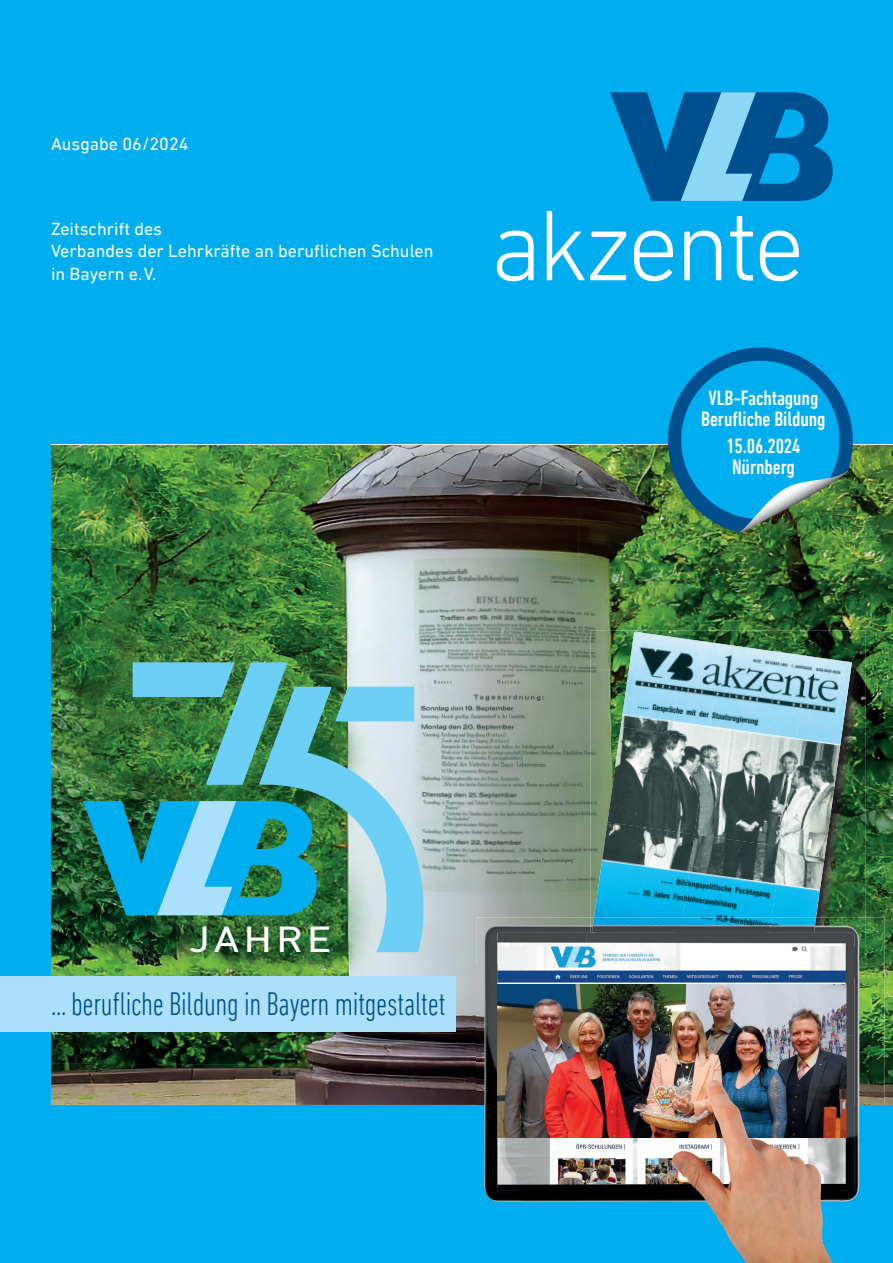
<style>
.page{position:relative;width:893px;height:1263px;background:#00aeef}
.page>*{position:absolute;margin:0;border:0;box-sizing:border-box;transform-origin:0 0}
.t1{font:300 102px "DIN Next LT Pro";letter-spacing:-.04em;color:#fff}
.t2{font:37.5px "DIN Next LT Pro";letter-spacing:.1em;color:#fff;scale:1.15 1}
.t3{font:300 condensed 33px "DIN Next LT Pro";letter-spacing:-.01em;color:#004f8f;scale:.95 1}
.t4{font:500 condensed 21px/21px "DIN Next LT Pro";letter-spacing:-.005em;color:#fff;text-align:center}
.t5{font:18px/22.5px "DIN Next LT Pro";color:#fff}
</style>
<div class="page">
<svg style="left:610px;top:92px;width:223px;height:109px"></svg>
<img style="left:51px;top:445px;width:263px;height:202px">
<img style="left:314px;top:445px;width:528px;height:205px">
<img style="left:842px;top:445px;width:51px;height:660px">
<img style="left:51px;top:647px;width:263px;height:208px">
<img style="left:313px;top:649px;width:265px;height:209px">
<img style="left:577px;top:650px;width:14px;height:267px">
<img style="left:51px;top:855px;width:261px;height:208px">
<img style="left:312px;top:857px;width:213px;height:248px">
<img style="left:524px;top:858px;width:54px;height:59px">
<img style="left:51px;top:1063px;width:262px;height:42px">
<div style="left:0;top:977px;width:455px;height:55px;background:#aae0f9"></div>
<svg style="left:83px;top:801px;width:176px;height:114px"></svg>
<svg style="left:133px;top:662px;width:155px;height:123px;background:#4e9e8c"></svg>
<svg style="left:259px;top:687px;width:173px;height:265px;background:#6cb2b4"></svg>
<svg style="left:335px;top:687px;width:79px;height:34px;background:#66c6e5"></svg>
<img style="left:591px;top:630px;width:275px;height:41px">
<img style="left:591px;top:669px;width:30px;height:248px">
<img style="left:825px;top:671px;width:41px;height:246px">
<img style="left:621px;top:632px;width:100px;height:95px">
<img style="left:708px;top:644px;width:100px;height:95px">
<img style="left:781px;top:656px;width:71px;height:197px">
<img style="left:607px;top:727px;width:101px;height:95px">
<img style="left:694px;top:739px;width:101px;height:108px">
<img style="left:594px;top:822px;width:101px;height:95px">
<img style="left:683px;top:834px;width:99px;height:83px">
<img style="left:772px;top:847px;width:53px;height:70px">
<img style="left:484px;top:1106px;width:37px;height:96px">
<img style="left:839px;top:1106px;width:21px;height:96px">
<img style="left:521px;top:1190px;width:318px;height:73px">
<img style="left:484px;top:1105px;width:376px;height:1px">
<img style="left:476px;top:917px;width:115px;height:47px">
<img style="left:855px;top:917px;width:29px;height:188px">
<img style="left:476px;top:964px;width:21px;height:141px">
<img style="left:591px;top:917px;width:1px;height:16px">
<img style="left:816px;top:917px;width:50px;height:30px">
<img style="left:855px;top:947px;width:11px;height:30px">
<img style="left:592px;top:917px;width:177px;height:16px">
<img style="left:769px;top:917px;width:47px;height:16px">
<img style="left:497px;top:933px;width:90px;height:51px">
<img style="left:587px;top:933px;width:178px;height:51px">
<img style="left:765px;top:933px;width:90px;height:103px">
<img style="left:497px;top:1138px;width:45px;height:52px">
<img style="left:810px;top:1036px;width:45px;height:154px">
<img style="left:542px;top:1138px;width:268px;height:52px">
<img style="left:497px;top:984px;width:351px;height:154px">
<svg style="left:668px;top:348px;width:185px;height:184px"></svg>
<p class="t5" style="left:51px;top:132px;width:139px">Ausgabe 06/2024</p>
<p class="t5" style="left:51px;top:217px;width:384px">Zeitschrift des<br>Verbandes der Lehrkräfte an beruflichen Schulen in Bayern e. V.</p>
<h1 class="t1" style="left:490px;top:187px;width:316px">akzente</h1>
<p class="t4" style="left:701px;top:387px;width:126px">VLB-Fachtagung<br>Berufliche Bildung</p>
<p class="t4" style="left:726px;top:436px;width:76px;text-align:left">15.06.2024<br>Nürnberg</p>
<h2 class="t2" style="left:189px;top:918px;width:126px">JAHRE</h2>
<h3 class="t3" style="left:51px;top:985px;width:417px">... berufliche Bildung in Bayern mitgestaltet</h3>
</div>
